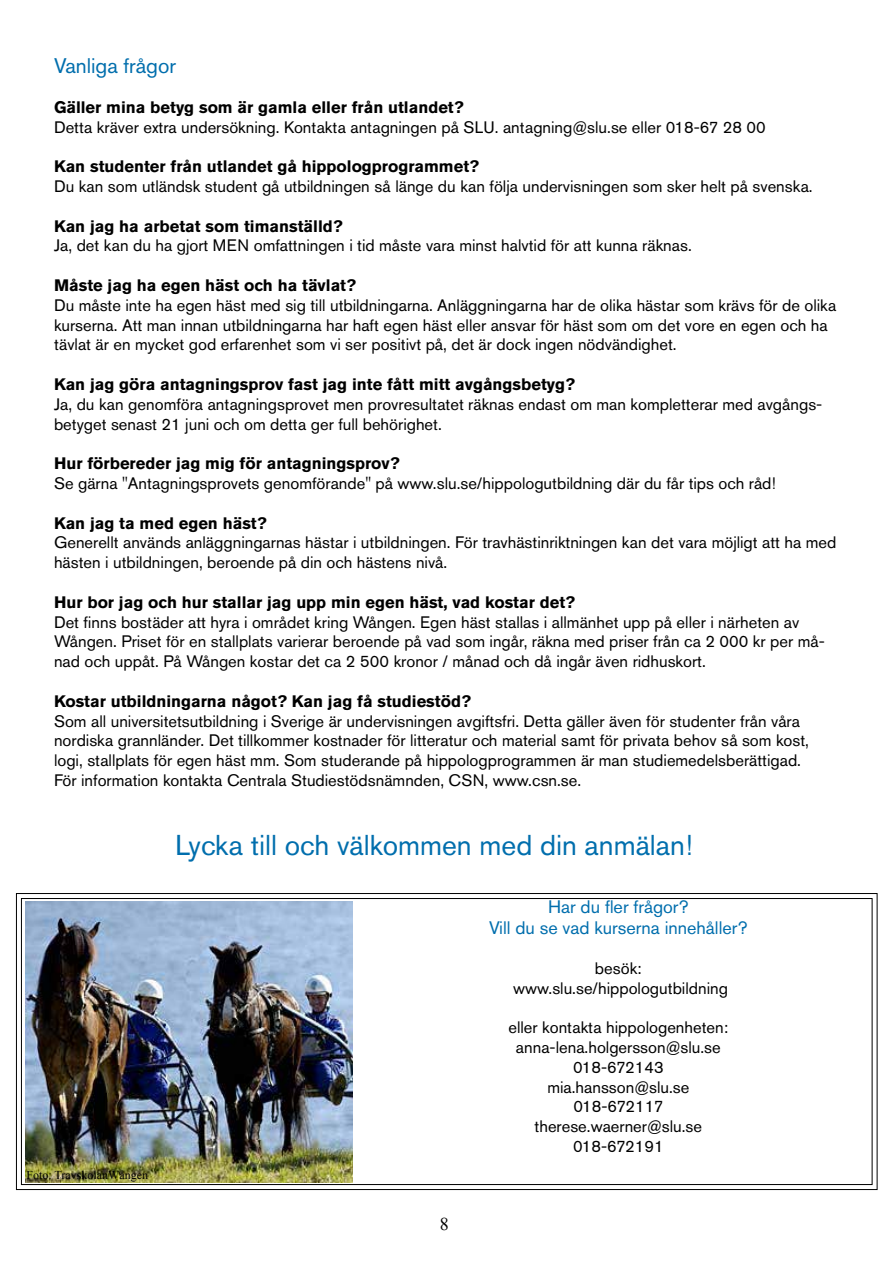
<style>
.page{position:relative;width:893px;height:1263px;background:#fff}
.page>*{position:absolute;margin:0;border:0;box-sizing:border-box;transform-origin:0 0}
.t1{font:28.5px "Akzidenz Grotesk Std";color:#006ead}
.t2{font:21px "Akzidenz Grotesk Std";color:#006ead}
.t3{font:18px/21.6px "Akzidenz Grotesk Std";color:#006ead;text-align:center}
.t4{font:18px "Times New Roman";color:#000}
.t5{font:16.5px/19.8px "Akzidenz Grotesk Std";color:#000}
.t6{font:700 16.5px "Akzidenz Grotesk Std";color:#000}
.t7{font:12px "Times New Roman";color:#000}
</style>
<div class="page">
<svg style="left:15px;top:893px;width:863px;height:297px"></svg>
<img style="left:25px;top:902px;width:328px;height:281px">
<p class="t2" style="left:54px;top:53px;width:124px">Vanliga frågor</p>
<p class="t6" style="left:54px;top:97px;width:411px">Gäller mina betyg som är gamla eller från utlandet?</p>
<p class="t5" style="left:54px;top:117px;width:713px">Detta kräver extra undersökning. Kontakta antagningen på SLU. antagning@slu.se eller 018-67 28 00</p>
<p class="t6" style="left:54px;top:157px;width:427px">Kan studenter från utlandet gå hippologprogrammet?</p>
<p class="t5" style="left:54px;top:176px;width:760px">Du kan som utländsk student gå utbildningen så länge du kan följa undervisningen som sker helt på svenska.</p>
<p class="t6" style="left:54px;top:216px;width:290px">Kan jag ha arbetat som timanställd?</p>
<p class="t5" style="left:54px;top:236px;width:639px">Ja, det kan du ha gjort MEN omfattningen i tid måste vara minst halvtid för att kunna räknas.</p>
<p class="t6" style="left:54px;top:276px;width:304px">Måste jag ha egen häst och ha tävlat?</p>
<p class="t5" style="left:54px;top:295px;width:784px">Du måste inte ha egen häst med sig till utbildningarna. Anläggningarna har de olika hästar som krävs för de olika kurserna. Att man innan utbildningarna har haft egen häst eller ansvar för häst som om det vore en egen och ha tävlat är en mycket god erfarenhet som vi ser positivt på, det är dock ingen nödvändighet.</p>
<p class="t6" style="left:54px;top:375px;width:523px">Kan jag göra antagningsprov fast jag inte fått mitt avgångsbetyg?</p>
<p class="t5" style="left:54px;top:394px;width:770px">Ja, du kan genomföra antagningsprovet men provresultatet räknas endast om man kompletterar med avgångs&shy;betyget senast 21 juni och om detta ger full behörighet.</p>
<p class="t6" style="left:54px;top:454px;width:347px">Hur förbereder jag mig för antagningsprov?</p>
<p class="t5" style="left:54px;top:473px;width:723px">Se gärna "Antagningsprovets genomförande" på www.slu.se/hippologutbildning där du får tips och råd!</p>
<p class="t6" style="left:54px;top:513px;width:214px">Kan jag ta med egen häst?</p>
<p class="t5" style="left:54px;top:533px;width:784px">Generellt används anläggningarnas hästar i utbildningen. För travhästinriktningen kan det vara möjligt att ha med hästen i utbildningen, beroende på din och hästens nivå.</p>
<p class="t6" style="left:54px;top:592px;width:523px">Hur bor jag och hur stallar jag upp min egen häst, vad kostar det?</p>
<p class="t5" style="left:54px;top:612px;width:772px">Det finns bostäder att hyra i området kring Wången. Egen häst stallas i allmänhet upp på eller i närheten av<br>Wången. Priset för en stallplats varierar beroende på vad som ingår, räkna med priser från ca 2 000 kr per må&shy;nad och uppåt. På Wången kostar det ca 2 500 kronor / månad och då ingår även ridhuskort.</p>
<p class="t6" style="left:54px;top:691px;width:418px">Kostar utbildningarna något? Kan jag få studiestöd?</p>
<p class="t5" style="left:54px;top:711px;width:757px">Som all universitetsutbildning i Sverige är undervisningen avgiftsfri. Detta gäller även för studenter från våra nordiska grannländer. Det tillkommer kostnader för litteratur och material samt för privata behov så som kost, logi, stallplats för egen häst mm. Som studerande på hippologprogrammen är man studiemedelsberättigad.<br>För information kontakta Centrala Studiestödsnämnden, CSN, www.csn.se.</p>
<h1 class="t1" style="left:175px;top:828px;width:519px">Lycka till och välkommen med din anmälan!</h1>
<p class="t7" style="left:26px;top:1167px;width:123px">Foto: TravskolanWången</p>
<p class="t4" style="left:440px;top:1211px;width:10px">8</p>
<p class="t3" style="left:489px;top:895px;width:260px">Har du fler frågor?<br>Vill du se vad kurserna innehåller?</p>
<p class="t5" style="left:513px;top:958px;width:216px;text-align:center">besök: www.slu.se/hippologutbildning</p>
<p class="t5" style="left:508px;top:1017px;width:221px;text-align:center">eller kontakta hippologenheten: anna-lena.holgersson@slu.se<br>018-672143 mia.hansson@slu.se<br>018-672117 therese.waerner@slu.se<br>018-672191</p>
</div>
